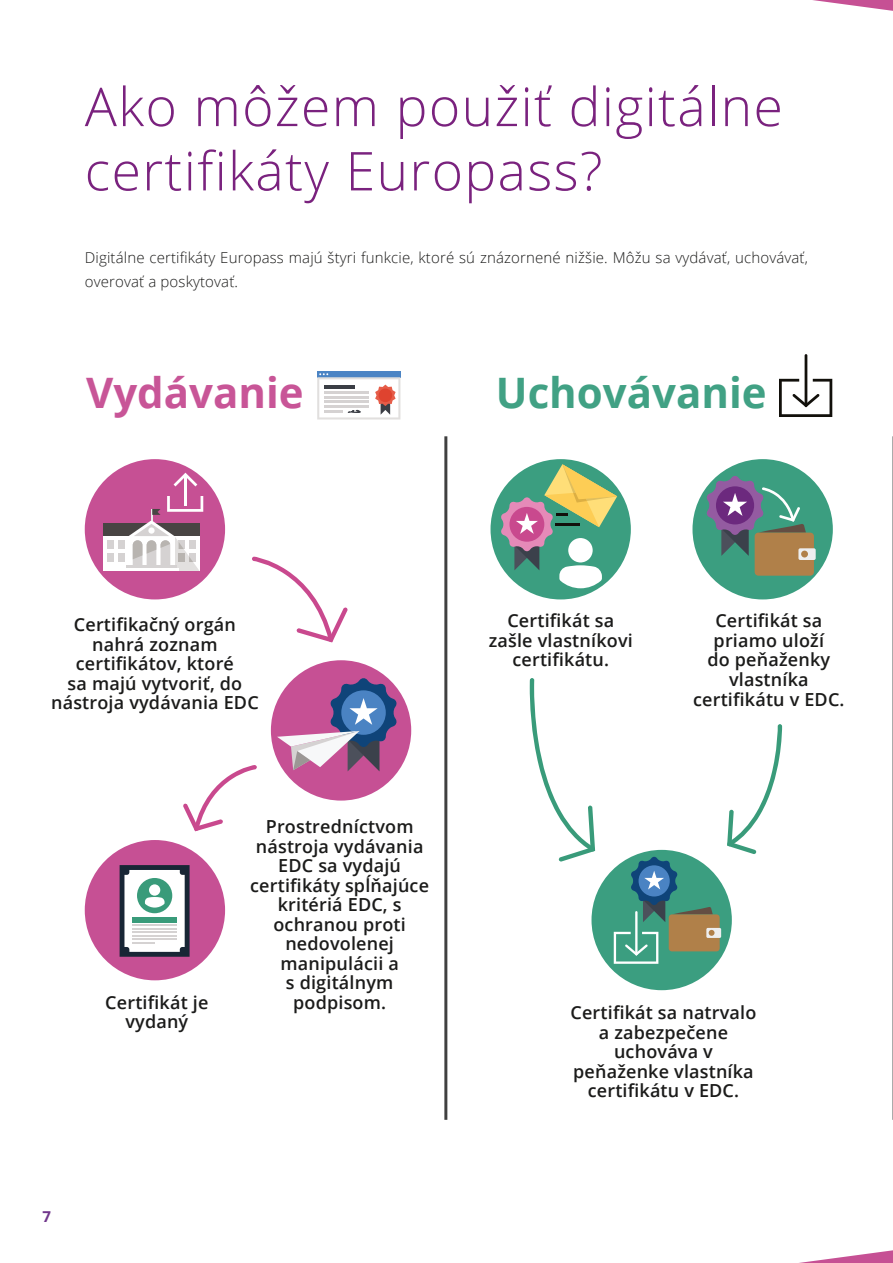
<style>
.page{position:relative;width:893px;height:1263px;background:#fff}
.page>*{position:absolute;margin:0;border:0;box-sizing:border-box;transform-origin:0 0}
.Page_Headings{font:300 53.55px/64.3px "Open Sans";letter-spacing:.025em;color:#7a227e}
.Body{font:700 42px "Open Sans";color:#41a184}
.Body-2{font:700 42px "Open Sans";color:#c85597}
.Body-3{font:600 18px/19.5px "Open Sans";letter-spacing:.01em;color:#1b1b1a;text-align:center}
.Body-4{font:300 15px/24px "Open Sans";letter-spacing:.01em;color:#1b1b1a}
.t1{font:700 15px "Open Sans";color:#70368b}
</style>
<div class="page">
<svg style="left:799px;top:1250px;width:94px;height:13px"></svg>
<svg style="left:813px;top:0;width:80px;height:11px"></svg>
<hr style="left:892px;top:436px;width:1px;height:684px;background:#000">
<hr style="left:444px;top:436px;width:3px;height:684px;background:#000">
<div style="left:85px;top:459px;width:140px;height:140px;background:#c65094;border-radius:50%"></div>
<div style="left:490px;top:459px;width:141px;height:140px;background:#3b9e80;border-radius:50%"></div>
<div style="left:692px;top:459px;width:141px;height:140px;background:#3b9e80;border-radius:50%"></div>
<div style="left:591px;top:850px;width:141px;height:140px;background:#3b9e80;border-radius:50%"></div>
<div style="left:85px;top:840px;width:140px;height:140px;background:#c65094;border-radius:50%"></div>
<div style="left:271px;top:660px;width:140px;height:140px;background:#c65094;border-radius:50%"></div>
<hr style="left:805px;top:354px;width:2px;height:53px;background:#12100b">
<svg style="left:779px;top:379px;width:53px;height:38px"></svg>
<div style="left:317px;top:371px;width:83px;height:6px;background:#4b84c4"></div>
<svg style="left:317px;top:373px;width:83px;height:46px"></svg>
<div style="left:103px;top:536px;width:26px;height:35px;background:#fff"></div>
<div style="left:108px;top:540px;width:6px;height:9px;background:#d5d2d2"></div>
<div style="left:108px;top:553px;width:6px;height:9px;background:#d5d2d2"></div>
<div style="left:118px;top:540px;width:6px;height:9px;background:#d5d2d2"></div>
<div style="left:118px;top:553px;width:6px;height:9px;background:#d5d2d2"></div>
<div style="left:103px;top:524px;width:97px;height:12px;background:#484443"></div>
<hr style="left:126px;top:565px;width:51px;height:3px;background:#d5d2d2">
<svg style="left:174px;top:473px;width:23px;height:13px"></svg>
<hr style="left:184px;top:476px;width:3px;height:30px;background:#fff">
<svg style="left:129px;top:496px;width:74px;height:75px"></svg>
<svg style="left:252px;top:556px;width:96px;height:86px"></svg>
<svg style="left:183px;top:765px;width:74px;height:66px"></svg>
<svg style="left:530px;top:678px;width:65px;height:183px"></svg>
<svg style="left:727px;top:724px;width:55px;height:130px"></svg>
<svg style="left:500px;top:464px;width:117px;height:124px"></svg>
<div style="left:568px;top:538px;width:25px;height:24px;background:#fff;border-radius:50%"></div>
<svg style="left:706px;top:475px;width:110px;height:101px"></svg>
<svg style="left:614px;top:856px;width:107px;height:108px"></svg>
<svg style="left:277px;top:677px;width:120px;height:94px"></svg>
<svg style="left:120px;top:865px;width:70px;height:92px;background:#a5b6b6"></svg>
<p class="Page_Headings" style="left:85px;top:73px;width:700px">Ako môžem použiť digitálne certifikáty Europass?</p>
<p class="Body-4" style="left:85px;top:245px;width:725px">Digitálne certifikáty Europass majú štyri funkcie, ktoré sú znázornené nižšie. Môžu sa vydávať, uchovávať, overovať a poskytovať.</p>
<p class="Body-2" style="left:86px;top:363px;width:219px">Vydávanie</p>
<p class="Body" style="left:496px;top:363px;width:272px">Uchovávanie</p>
<p class="Body-3" style="left:51px;top:614px;width:209px">Certifikačný orgán nahrá zoznam certifikátov, ktoré<br>sa majú vytvoriť, do nástroja vydávania EDC</p>
<p class="Body-3" style="left:105px;top:992px;width:105px">Certifikát je vydaný</p>
<p class="Body-3" style="left:250px;top:816px;width:180px">Prostredníctvom nástroja vydávania<br>EDC sa vydajú certifikáty spĺňajúce kritériá EDC, s ochranou proti nedovolenej manipulácii a<br>s digitálnym podpisom.</p>
<p class="t1" style="left:43px;top:1205px;width:10px">7</p>
<p class="Body-3" style="left:489px;top:611px;width:146px">Certifikát sa zašle vlastníkovi certifikátu.</p>
<p class="Body-3" style="left:693px;top:611px;width:153px">Certifikát sa priamo uloží<br>do peňaženky vlastníka certifikátu v EDC.</p>
<p class="Body-3" style="left:570px;top:1003px;width:187px">Certifikát sa natrvalo a zabezpečene uchováva v peňaženke vlastníka certifikátu v EDC.</p>
</div>
